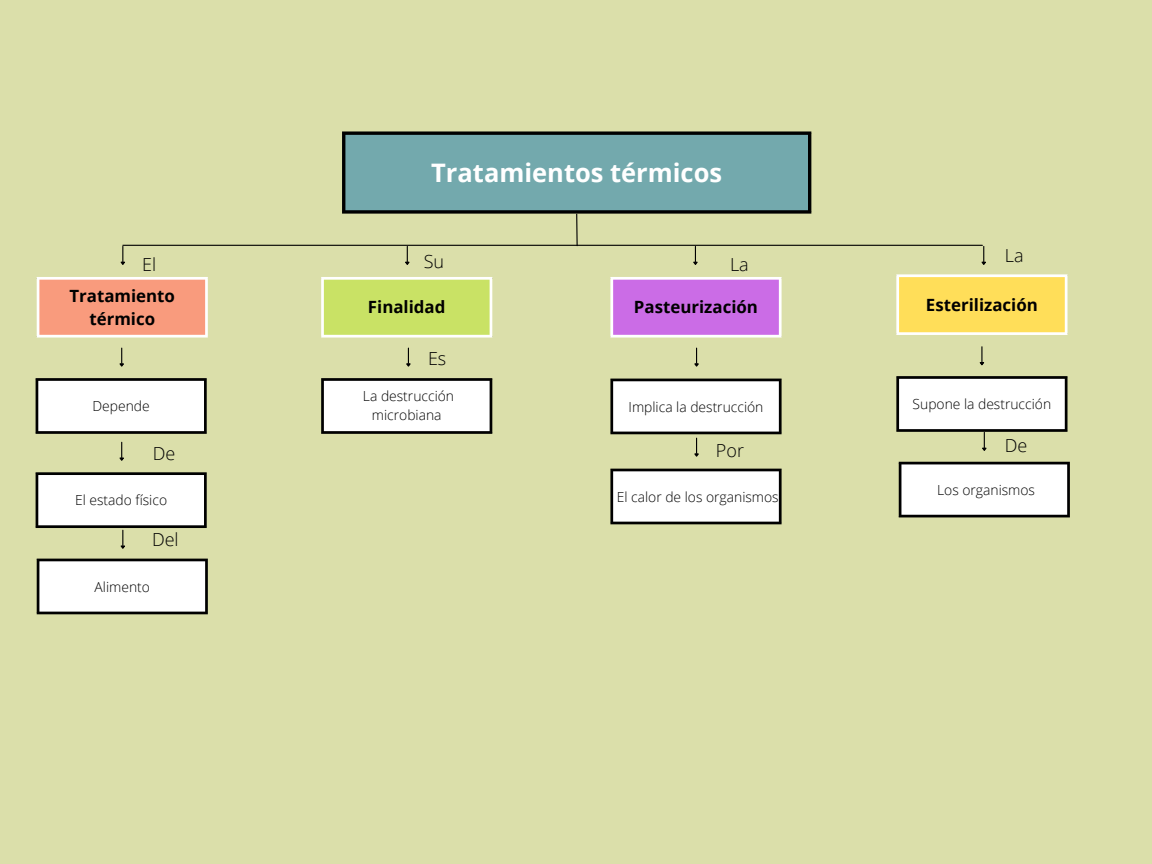
<style>
.page{position:relative;width:1152px;height:864px;background:#dbdfaa}
.page>*{position:absolute;margin:0;border:0;box-sizing:border-box;transform-origin:0 0}
.t1{font:700 25.5px "Open Sans";color:#fff}
.t2{font:300 18px "Open Sans";color:#000}
.t3{font:700 16.8px/22.5px "Open Sans";color:#000;text-align:center}
.t4{font:300 13.8px/19.2px "Open Sans";color:#000;text-align:center}
</style>
<div class="page">
<div style="left:343px;top:133px;width:467px;height:79px;background:#73a9ad"></div>
<hr style="left:342px;top:135px;width:3px;height:75px;background:#000">
<hr style="left:808px;top:135px;width:3px;height:75px;background:#000">
<svg style="left:342px;top:131px;width:469px;height:4px;background:#1d201a"></svg>
<svg style="left:342px;top:210px;width:469px;height:4px;background:#1b1f1a"></svg>
<div style="left:38px;top:278px;width:169px;height:58px;background:#f99b7d"></div>
<hr style="left:37px;top:280px;width:2px;height:55px;background:#fff">
<hr style="left:205px;top:280px;width:3px;height:55px;background:#fff">
<hr style="left:37px;top:277px;width:171px;height:3px;background:#fff">
<hr style="left:37px;top:335px;width:171px;height:3px;background:#fff">
<div style="left:612px;top:380px;width:169px;height:53px;background:#fff"></div>
<hr style="left:610px;top:381px;width:3px;height:51px;background:#000">
<hr style="left:779px;top:381px;width:3px;height:51px;background:#000">
<hr style="left:610px;top:379px;width:172px;height:2px;background:#000">
<hr style="left:610px;top:432px;width:172px;height:2px;background:#000">
<div style="left:322px;top:379px;width:169px;height:54px;background:#fff"></div>
<hr style="left:321px;top:381px;width:3px;height:50px;background:#000">
<hr style="left:490px;top:381px;width:2px;height:50px;background:#000">
<hr style="left:321px;top:378px;width:171px;height:3px;background:#000">
<hr style="left:321px;top:431px;width:171px;height:3px;background:#000">
<div style="left:897px;top:377px;width:169px;height:54px;background:#fff"></div>
<hr style="left:896px;top:379px;width:3px;height:50px;background:#000">
<hr style="left:1065px;top:379px;width:3px;height:50px;background:#000">
<hr style="left:896px;top:376px;width:172px;height:3px;background:#000">
<hr style="left:896px;top:429px;width:172px;height:3px;background:#000">
<div style="left:322px;top:278px;width:169px;height:58px;background:#c9e265"></div>
<hr style="left:321px;top:280px;width:3px;height:55px;background:#fff">
<hr style="left:490px;top:280px;width:2px;height:55px;background:#fff">
<hr style="left:321px;top:277px;width:171px;height:3px;background:#fff">
<hr style="left:321px;top:335px;width:171px;height:3px;background:#fff">
<div style="left:612px;top:278px;width:169px;height:58px;background:#cb6ce6"></div>
<hr style="left:610px;top:280px;width:3px;height:55px;background:#fff">
<hr style="left:779px;top:280px;width:3px;height:55px;background:#fff">
<hr style="left:610px;top:277px;width:172px;height:3px;background:#fff">
<hr style="left:610px;top:335px;width:172px;height:3px;background:#fff">
<div style="left:897px;top:275px;width:169px;height:59px;background:#ffde59"></div>
<hr style="left:896px;top:277px;width:3px;height:55px;background:#fff">
<hr style="left:1065px;top:277px;width:3px;height:55px;background:#fff">
<hr style="left:896px;top:274px;width:172px;height:3px;background:#fff">
<hr style="left:896px;top:332px;width:172px;height:3px;background:#fff">
<svg style="left:120px;top:246px;width:5px;height:19px"></svg>
<svg style="left:119px;top:348px;width:5px;height:19px"></svg>
<svg style="left:406px;top:348px;width:5px;height:19px"></svg>
<svg style="left:694px;top:348px;width:5px;height:19px"></svg>
<svg style="left:979px;top:347px;width:6px;height:19px"></svg>
<svg style="left:405px;top:246px;width:5px;height:19px"></svg>
<svg style="left:693px;top:246px;width:5px;height:19px"></svg>
<svg style="left:981px;top:246px;width:5px;height:19px"></svg>
<hr style="left:123px;top:245px;width:859px;height:1px;background:#000">
<hr style="left:576px;top:214px;width:2px;height:32px;background:#000">
<div style="left:37px;top:379px;width:169px;height:54px;background:#fff"></div>
<hr style="left:36px;top:381px;width:2px;height:50px;background:#000">
<hr style="left:204px;top:381px;width:3px;height:50px;background:#000">
<hr style="left:36px;top:378px;width:171px;height:3px;background:#000">
<hr style="left:36px;top:431px;width:171px;height:3px;background:#000">
<svg style="left:119px;top:442px;width:5px;height:19px"></svg>
<div style="left:37px;top:473px;width:169px;height:54px;background:#fff"></div>
<hr style="left:36px;top:475px;width:2px;height:50px;background:#000">
<hr style="left:204px;top:475px;width:3px;height:50px;background:#000">
<hr style="left:36px;top:472px;width:171px;height:3px;background:#000">
<hr style="left:36px;top:525px;width:171px;height:3px;background:#000">
<svg style="left:120px;top:530px;width:5px;height:19px"></svg>
<div style="left:38px;top:560px;width:169px;height:53px;background:#fff"></div>
<hr style="left:37px;top:561px;width:2px;height:51px;background:#000">
<hr style="left:205px;top:561px;width:3px;height:51px;background:#000">
<hr style="left:37px;top:559px;width:171px;height:2px;background:#000">
<hr style="left:37px;top:612px;width:171px;height:2px;background:#000">
<div style="left:612px;top:470px;width:169px;height:53px;background:#fff"></div>
<hr style="left:610px;top:471px;width:3px;height:51px;background:#000">
<hr style="left:779px;top:471px;width:3px;height:51px;background:#000">
<hr style="left:610px;top:469px;width:172px;height:2px;background:#000">
<hr style="left:610px;top:522px;width:172px;height:2px;background:#000">
<svg style="left:694px;top:438px;width:5px;height:19px"></svg>
<div style="left:900px;top:463px;width:169px;height:53px;background:#fff"></div>
<hr style="left:899px;top:464px;width:2px;height:51px;background:#000">
<hr style="left:1067px;top:464px;width:3px;height:51px;background:#000">
<hr style="left:899px;top:462px;width:171px;height:2px;background:#000">
<hr style="left:899px;top:515px;width:171px;height:2px;background:#000">
<svg style="left:982px;top:432px;width:5px;height:19px"></svg>
<p class="t2" style="left:142px;top:251px;width:15px">El</p>
<p class="t3" style="left:69px;top:284px;width:107px">Tratamiento térmico</p>
<p class="t4" style="left:93px;top:396px;width:59px">Depende</p>
<p class="t2" style="left:153px;top:441px;width:24px">De</p>
<p class="t4" style="left:75px;top:490px;width:93px">El estado físico</p>
<p class="t2" style="left:152px;top:527px;width:28px">Del</p>
<p class="t4" style="left:95px;top:577px;width:57px">Alimento</p>
<p class="t1" style="left:431px;top:155px;width:292px">Tratamientos térmicos</p>
<p class="t2" style="left:424px;top:249px;width:22px">Su</p>
<p class="t2" style="left:730px;top:251px;width:20px">La</p>
<p class="t2" style="left:1005px;top:243px;width:20px">La</p>
<p class="t3" style="left:368px;top:295px;width:79px">Finalidad</p>
<p class="t3" style="left:634px;top:295px;width:126px">Pasteurización</p>
<p class="t3" style="left:926px;top:293px;width:113px">Esterilización</p>
<p class="t2" style="left:428px;top:346px;width:20px">Es</p>
<p class="t4" style="left:363px;top:386px;width:93px">La destrucción microbiana</p>
<p class="t4" style="left:913px;top:394px;width:140px">Supone la destrucción</p>
<p class="t4" style="left:629px;top:397px;width:136px">Implica la destrucción</p>
<p class="t2" style="left:716px;top:438px;width:30px">Por</p>
<p class="t2" style="left:1005px;top:432px;width:24px">De</p>
<p class="t4" style="left:617px;top:487px;width:163px">El calor de los organismos</p>
<p class="t4" style="left:937px;top:480px;width:99px">Los organismos</p>
</div>
